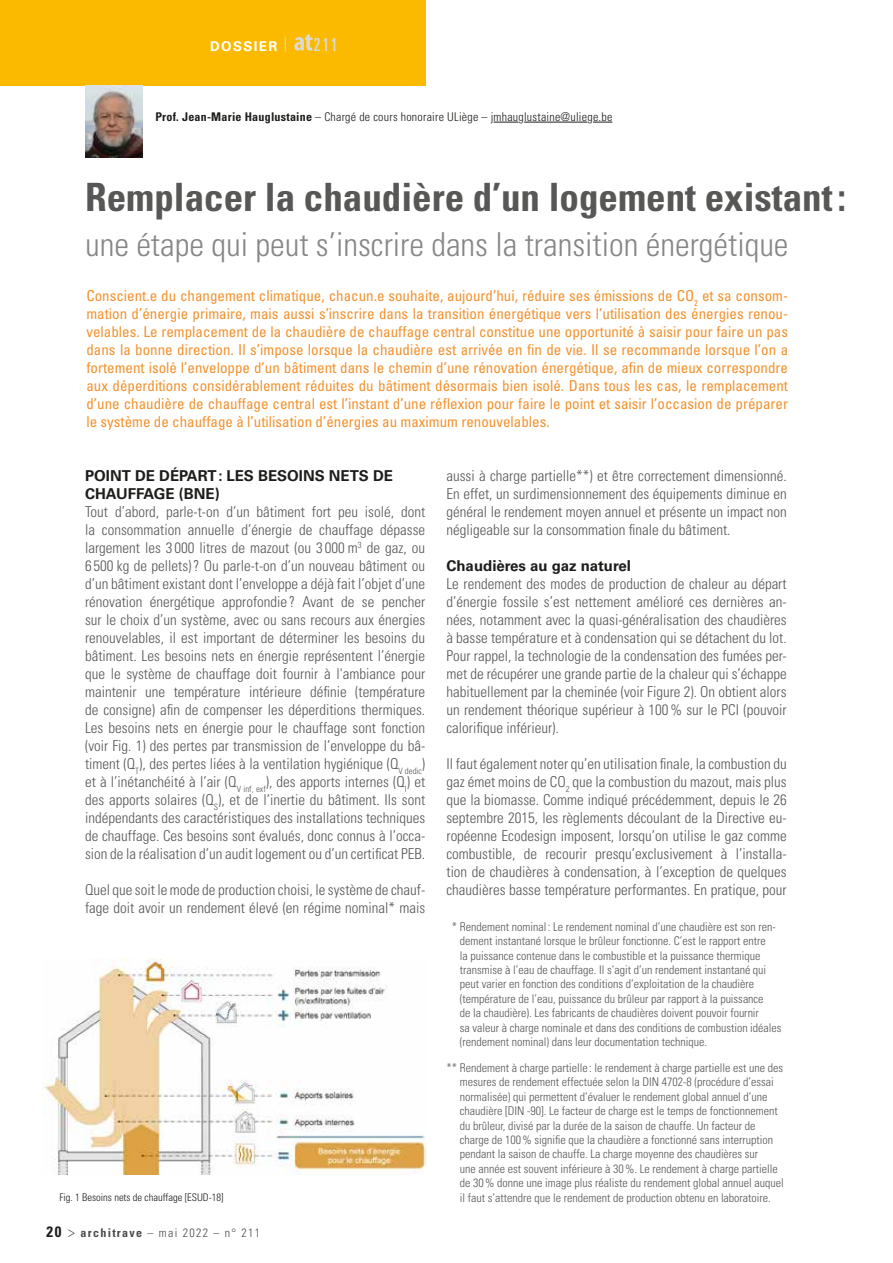
<style>
.page{position:relative;width:893px;height:1263px;background:#fff}
.page>*{position:absolute;margin:0;border:0;box-sizing:border-box;transform-origin:0 0}
.t1{font:700 condensed 39px "Univers LT Std";color:#575756}
.t2{font:300 condensed 33px "Univers LT Std";color:#878787}
.t3{font:ultra-condensed 18px "Univers LT Std";color:#dadada}
.t4{font:300 condensed 15px/18px "Univers LT Std";color:#575756;text-align:justify}
.t5{font:condensed 15px/18px "Univers LT Std";color:#f3922e;text-align:justify}
.t6{font:700 15px/18px "Univers LT Std";color:#1d1d1b}
.t7{font:700 13.5px "Univers LT Std";letter-spacing:.1em;color:#fff}
.t8{font:300 condensed 12px/14.4px "Univers LT Std";color:#575756}
.t9{font:300 condensed 12px "Univers LT Std";letter-spacing:.02em;color:#1d1d1b}
.t10{font:300 condensed 12px "Univers LT Std";letter-spacing:.11em;color:#4b4b4a}
.t11{font:300 condensed 10.5px "Univers LT Std";color:#1d1d1b}
.s1{font-weight:700}
.s2{font-weight:700;font-size:15px;color:#1d1d1b}
.s3{font-size:15px}
.s4{color:#fff}
</style>
<div class="page">
<div style="left:0;top:0;width:425px;height:85px;background:#fbba00"></div>
<svg style="left:294px;top:34px;width:18px;height:17px"></svg>
<img style="left:43px;top:958px;width:382px;height:216px">
<img style="left:85px;top:85px;width:57px;height:72px">
<svg style="left:494px;top:122px;width:24px;height:1px"></svg>
<hr style="left:524px;top:122px;width:63px;height:1px;background:#1d1d1b">
<svg style="left:593px;top:122px;width:19px;height:1px"></svg>
<p class="t7" style="left:210px;top:38px;width:79px">DOSSIER <sup>|</sup></p>
<p class="t3" style="left:314px;top:34px;width:25px">211</p>
<p class="t9" style="left:155px;top:110px;width:458px"><span class="s1">Prof. Jean-Marie Hauglustaine</span> – Chargé de cours honoraire ULiège – jmhauglustaine@uliege.be</p>
<h1 class="t1" style="left:85px;top:173px;width:763px">Remplacer la chaudière d’un logement existant:</h1>
<h2 class="t2" style="left:85px;top:225px;width:705px">une étape qui peut s’inscrire dans la transition énergétique</h2>
<p class="t5" style="left:86px;top:286px;width:703px">Conscient.e du changement climatique, chacun.e souhaite, aujourd’hui, réduire ses émissions de CO<sub>2</sub> et sa consom&shy;mation d’énergie primaire, mais aussi s’inscrire dans la transition énergétique vers l’utilisation des énergies renou&shy;velables. Le remplacement de la chaudière de chauffage central constitue une opportunité à saisir pour faire un pas dans la bonne direction. Il s’impose lorsque la chaudière est arrivée en fin de vie. Il se recommande lorsque l’on a fortement isolé l’enveloppe d’un bâtiment dans le chemin d’une rénovation énergétique, afin de mieux correspondre aux déperditions considérablement réduites du bâtiment désormais bien isolé. Dans tous les cas, le remplacement d’une chaudière de chauffage central est l’instant d’une réflexion pour faire le point et saisir l’occasion de préparer le système de chauffage à l’utilisation d’énergies au maximum renouvelables.</p>
<p class="t6" style="left:85px;top:467px;width:310px">POINT DE DÉPART: LES BESOINS NETS DE<br>CHAUFFAGE (BNE)</p>
<p class="t4" style="left:85px;top:503px;width:342px">Tout d’abord, parle-t-on d’un bâtiment fort peu isolé, dont la consommation annuelle d’énergie de chauffage dépasse largement les 3 000 litres de mazout (ou 3 000 m<sup>3</sup> de gaz, ou 6 500 kg de pellets)? Ou parle-t-on d’un nouveau bâtiment ou d’un bâtiment existant dont l’enveloppe a déjà fait l’objet d’une rénovation énergétique approfondie ? Avant de se pencher sur le choix d’un système, avec ou sans recours aux énergies renouvelables, il est important de déterminer les besoins du bâtiment. Les besoins nets en énergie représentent l’énergie que le système de chauffage doit fournir à l'ambiance pour maintenir une température intérieure définie (température de consigne) afin de compenser les déperditions thermiques.<br>Les besoins nets en énergie pour le chauffage sont fonction (voir Fig. 1) des pertes par transmission de l’enveloppe du bâ&shy;timent (Q<sub>T</sub>), des pertes liées à la ventilation hygiénique (Q<sub>V</sub> <sub>dedic</sub>) et à l’inétanchéité à l’air (Q<sub>V</sub> <sub>inf,</sub> <sub>exf</sub>), des apports internes (Q<sub>I</sub>) et des apports solaires (Q<sub>S</sub>), et de l’inertie du bâtiment. Ils sont indépendants des caractéristiques des installations techniques de chauffage. Ces besoins sont évalués, donc connus à l’occa&shy;sion de la réalisation d’un audit logement ou d’un certificat PEB.</p>
<p class="t4" style="left:85px;top:881px;width:342px">Quel que soit le mode de production choisi, le système de chauf&shy;fage doit avoir un rendement élevé (en régime nominal* mais</p>
<p class="t11" style="left:60px;top:1191px;width:165px">Fig. 1 Besoins nets de chauffage [ESUD-18]</p>
<p class="t10" style="left:47px;top:1226px;width:215px"><span class="s2">20</span> <span class="s3">&gt;</span> <span class="s1">architrave</span> – mai 2022 – n° 211</p>
<p class="t4" style="left:446px;top:467px;width:342px">aussi à charge partielle**) et être correctement dimensionné.<br>En effet, un surdimensionnement des équipements diminue en général le rendement moyen annuel et présente un impact non négligeable sur la consommation finale du bâtiment.</p>
<p class="t6" style="left:446px;top:557px;width:186px">Chaudières au gaz naturel</p>
<p class="t4" style="left:446px;top:575px;width:342px">Le rendement des modes de production de chaleur au départ d’énergie fossile s’est nettement amélioré ces dernières an&shy;nées, notamment avec la quasi-généralisation des chaudières à basse température et à condensation qui se détachent du lot.<br>Pour rappel, la technologie de la condensation des fumées per&shy;met de récupérer une grande partie de la chaleur qui s’échappe habituellement par la cheminée (voir Figure 2). On obtient alors un rendement théorique supérieur à 100% sur le PCI (pouvoir calorifique inférieur).</p>
<p class="t4" style="left:446px;top:755px;width:342px">Il faut également noter qu’en utilisation finale, la combustion du gaz émet moins de CO<sub>2</sub> que la combustion du mazout, mais plus que la biomasse. Comme indiqué précédemment, depuis le 26 septembre 2015, les règlements découlant de la Directive eu&shy;ropéenne Ecodesign imposent, lorsqu’on utilise le gaz comme combustible, de recourir presqu’exclusivement à l’installa&shy;tion de chaudières à condensation, à l’exception de quelques chaudières basse température performantes. En pratique, pour</p>
<p class="t8" style="left:460px;top:919px;width:323px;text-indent:-13px"><span class="s4">*</span>* Rendement nominal : Le rendement nominal d’une chaudière est son ren&shy;dement instantané lorsque le brûleur fonctionne. C’est le rapport entre<br>la puissance contenue dans le combustible et la puissance thermique transmise à l’eau de chauffage. Il s’agit d’un rendement instantané qui peut varier en fonction des conditions d’exploitation de la chaudière (température de l’eau, puissance du brûleur par rapport à la puissance<br>de la chaudière). Les fabricants de chaudières doivent pouvoir fournir<br>sa valeur à charge nominale et dans des conditions de combustion idéales (rendement nominal) dans leur documentation technique.</p>
<p class="t8" style="left:460px;top:1060px;width:325px;text-indent:-13px">** Rendement à charge partielle : le rendement à charge partielle est une des mesures de rendement effectuée selon la DIN 4702-8 (procédure d’essai normalisée) qui permettent d’évaluer le rendement global annuel d’une chaudière [DIN -90]. Le facteur de charge est le temps de fonctionnement du brûleur, divisé par la durée de la saison de chauffe. Un facteur de charge de 100% signifie que la chaudière a fonctionné sans interruption pendant la saison de chauffe. La charge moyenne des chaudières sur<br>une année est souvent inférieure à 30%. Le rendement à charge partielle de 30% donne une image plus réaliste du rendement global annuel auquel il faut s’attendre que le rendement de production obtenu en laboratoire.</p>
</div>
